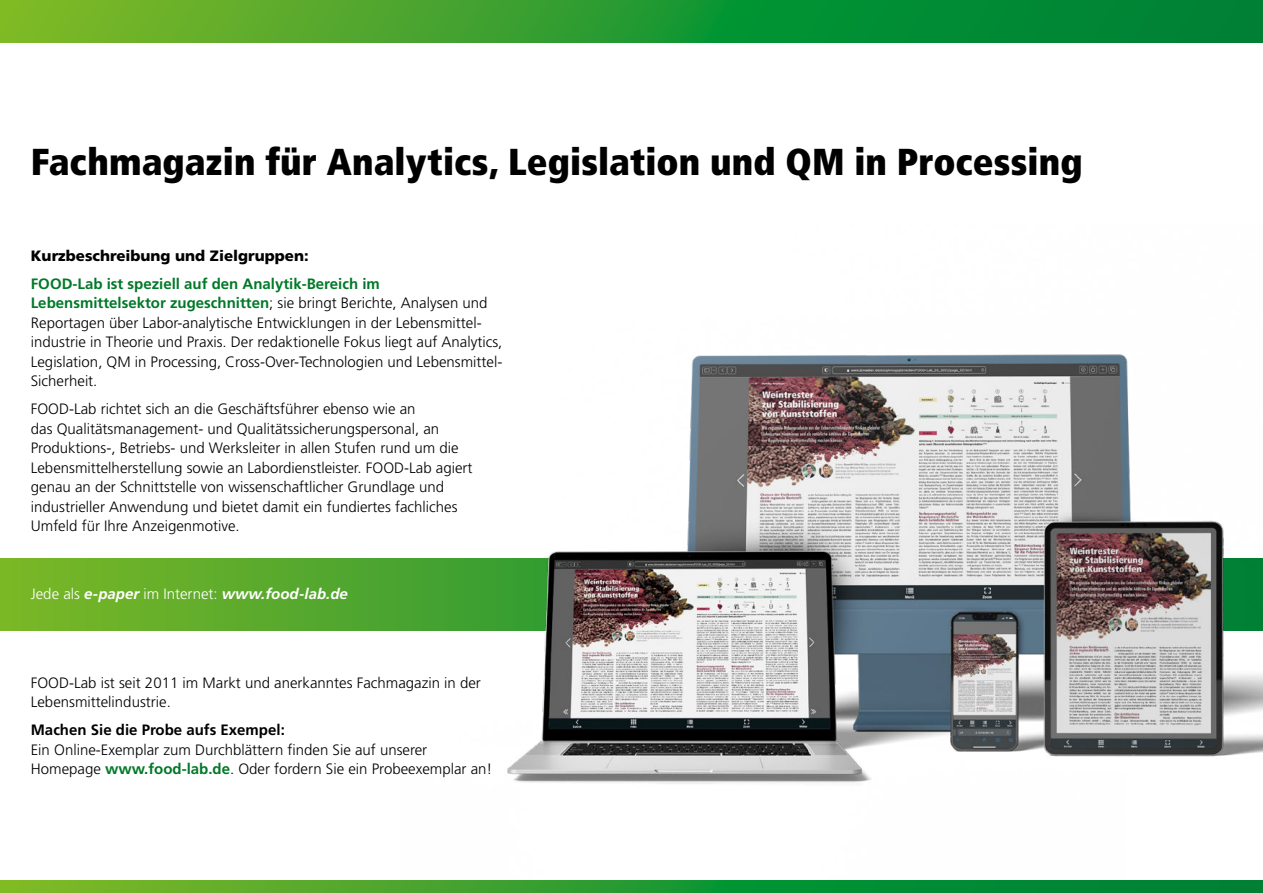
<style>
.page{position:relative;width:1263px;height:893px;background:#fff}
.page>*{position:absolute;margin:0;border:0;box-sizing:border-box;transform-origin:0 0}
.t1{font:900 condensed 37.5px "Frutiger LT Std";letter-spacing:.005em;color:#000}
.t2{font:300 15px/19.5px "Frutiger LT Std";color:#000}
.t3{font:italic 700 15px "Frutiger LT Std";color:#fff}
.t4{font:900 15px "Frutiger LT Std";color:#000}
.t5{font:700 15px "Frutiger LT Std";color:#000}
.s1{font-weight:700;color:#007928}
.s2{font-weight:300;font-style:normal}
</style>
<div class="page">
<svg style="left:0;top:558px;width:402px;height:73px;background:#62ad2b"></svg>
<svg style="left:0;top:880px;width:1263px;height:13px;background:#2d9a30"></svg>
<svg style="left:0;top:0;width:1263px;height:43px;background:#2c9a30"></svg>
<img style="left:402px;top:354px;width:861px;height:430px">
<h1 class="t1" style="left:31px;top:147px;width:1053px">Fachmagazin für Analytics, Legislation und QM in Processing</h1>
<p class="t4" style="left:31px;top:250px;width:279px">Kurzbeschreibung und Zielgruppen:</p>
<p class="t2" style="left:31px;top:274px;width:473px"><span class="s1">FOOD-Lab ist speziell auf den Analytik-Bereich im Lebensmittelsektor zugeschnitten</span>; sie bringt Berichte, Analysen und Reportagen über Labor-analytische Entwicklungen in der Lebensmittel&shy;industrie in Theorie und Praxis. Der redaktionelle Fokus liegt auf Analytics, Legislation, QM in Processing, Cross-Over-Technologien und Lebensmittel-Sicherheit.</p>
<p class="t2" style="left:31px;top:400px;width:443px">FOOD-Lab richtet sich an die Geschäftsführer ebenso wie an<br>das Qualitätsmanagement- und Qualitätssicherungspersonal, an Produktions-, Betriebs- und Werksleiter in allen Stufen rund um die Lebensmittelherstellung sowie an Labordienstleister. FOOD-Lab agiert genau an der Schnittstelle von wissenschaftlicher Grundlage und industrieller Anwendung und bietet damit ein fundiertes fachliches Umfeld für Ihre Anzeigenmotive.</p>
<p class="t3" style="left:31px;top:588px;width:318px"><span class="s2">Jede als</span> e-paper <span class="s2">im Internet:</span> www.food-lab.de</p>
<p class="t2" style="left:31px;top:673px;width:452px">FOOD-Lab ist seit 2011 im Markt und anerkanntes Fachmagazin in der<br>Lebensmittelindustrie.</p>
<p class="t5" style="left:31px;top:724px;width:255px">Machen Sie die Probe aufs Exempel:</p>
<p class="t2" style="left:31px;top:740px;width:463px">Ein Online-Exemplar zum Durchblättern finden Sie auf unserer<br>Homepage <span class="s1">www.food-lab.de</span>. Oder fordern Sie ein Probeexemplar an!</p>
</div>
